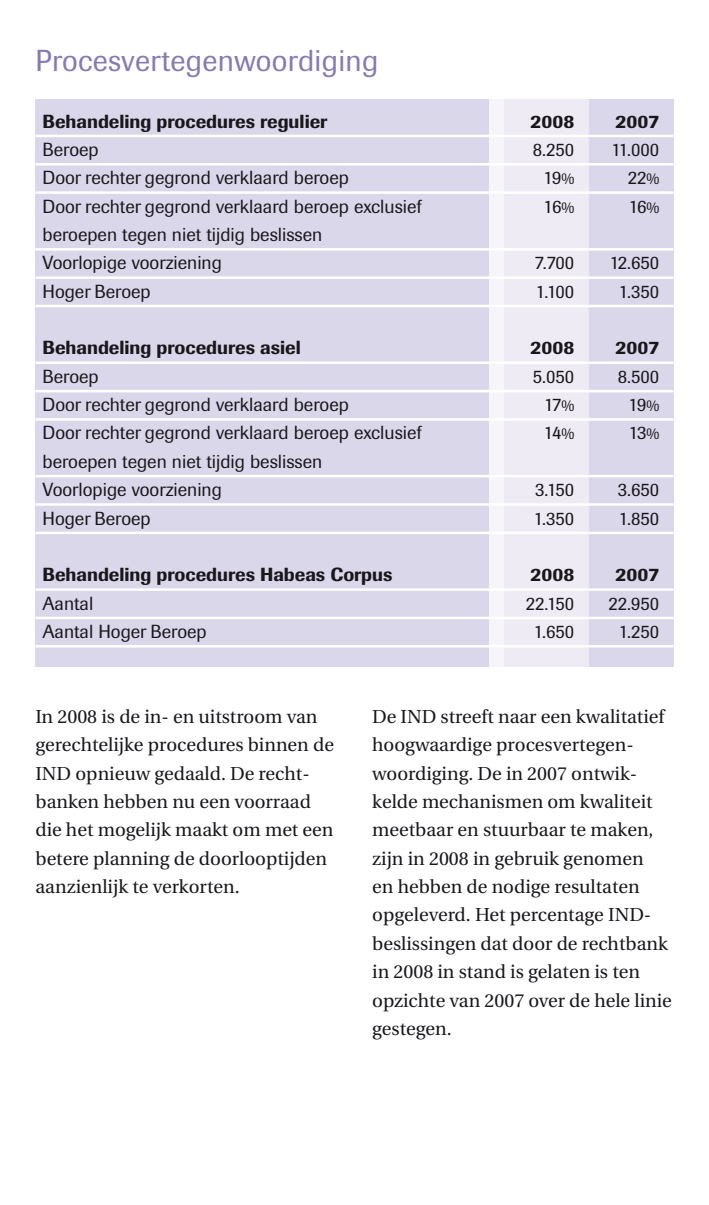
<style>
.page{position:relative;width:709px;height:1205px;background:#fff}
.page>*{position:absolute;margin:0;border:0;box-sizing:border-box;transform-origin:0 0}
.t1{font:30px "Imago BQ";letter-spacing:.01em;color:#8879b2}
.t2{font:18.75px/28.2px "Utopia";color:#1a171c}
.t3{font:18.75px/28.2px "Imago BQ";color:#1a171c}
.t4{font:500 18.75px "Imago BQ";color:#1a171c}
.s1{font-size:16.25px}
</style>
<div class="page">
<div style="left:35px;top:99px;width:638px;height:567px;background:#dbd7ea"></div>
<div style="left:503px;top:99px;width:85px;height:567px;background:#eeebf4"></div>
<div style="left:489px;top:99px;width:14px;height:567px;background:#f6f5fa"></div>
<hr style="left:35px;top:135px;width:638px;height:2px;background:#fff">
<hr style="left:35px;top:163px;width:638px;height:2px;background:#fff">
<hr style="left:35px;top:191px;width:638px;height:3px;background:#fff">
<hr style="left:35px;top:248px;width:638px;height:3px;background:#fff">
<hr style="left:35px;top:276px;width:638px;height:3px;background:#fff">
<hr style="left:35px;top:305px;width:638px;height:2px;background:#fff">
<hr style="left:35px;top:361px;width:638px;height:3px;background:#fff">
<hr style="left:35px;top:390px;width:638px;height:2px;background:#fff">
<hr style="left:35px;top:418px;width:638px;height:3px;background:#fff">
<hr style="left:35px;top:475px;width:638px;height:2px;background:#fff">
<hr style="left:35px;top:503px;width:638px;height:3px;background:#fff">
<hr style="left:35px;top:531px;width:638px;height:3px;background:#fff">
<hr style="left:35px;top:588px;width:638px;height:3px;background:#fff">
<hr style="left:35px;top:617px;width:638px;height:2px;background:#fff">
<hr style="left:35px;top:645px;width:638px;height:2px;background:#fff">
<h1 class="t1" style="left:35px;top:43px;width:344px">Procesvertegenwoordiging</h1>
<p class="t4" style="left:43px;top:110px;width:286px">Behandeling procedures regulier</p>
<p class="t4" style="left:530px;top:110px;width:45px">2008</p>
<p class="t4" style="left:615px;top:110px;width:45px">2007</p>
<p class="t3" style="left:43px;top:135px;width:58px">Beroep</p>
<p class="t3" style="left:533px;top:135px;width:43px">8.250</p>
<p class="t3" style="left:611px;top:135px;width:49px">11.000</p>
<p class="t3" style="left:43px;top:164px;width:308px">Door rechter gegrond verklaard beroep</p>
<p class="t3" style="left:543px;top:164px;width:32px">19<span class="s1">%</span></p>
<p class="t3" style="left:627px;top:164px;width:33px">22<span class="s1">%</span></p>
<p class="t3" style="left:43px;top:192px;width:381px">Door rechter gegrond verklaard beroep exclusief</p>
<p class="t3" style="left:543px;top:192px;width:32px">16<span class="s1">%</span></p>
<p class="t3" style="left:628px;top:192px;width:32px">16<span class="s1">%</span></p>
<p class="t3" style="left:43px;top:220px;width:281px">beroepen tegen niet tijdig beslissen<br>Voorlopige voorziening</p>
<p class="t3" style="left:535px;top:249px;width:41px">7.700</p>
<p class="t3" style="left:609px;top:249px;width:51px">12.650</p>
<p class="t3" style="left:43px;top:277px;width:110px">Hoger Beroep</p>
<p class="t3" style="left:536px;top:277px;width:40px">1.100</p>
<p class="t3" style="left:618px;top:277px;width:42px">1.350</p>
<p class="t4" style="left:43px;top:336px;width:260px">Behandeling procedures asiel</p>
<p class="t4" style="left:530px;top:336px;width:45px">2008</p>
<p class="t4" style="left:615px;top:336px;width:45px">2007</p>
<p class="t3" style="left:42px;top:362px;width:58px">Beroep</p>
<p class="t3" style="left:533px;top:362px;width:43px">5.050</p>
<p class="t3" style="left:618px;top:362px;width:43px">8.500</p>
<p class="t3" style="left:42px;top:391px;width:308px">Door rechter gegrond verklaard beroep</p>
<p class="t3" style="left:544px;top:391px;width:32px">17<span class="s1">%</span></p>
<p class="t3" style="left:628px;top:391px;width:32px">19<span class="s1">%</span></p>
<p class="t3" style="left:43px;top:419px;width:381px">Door rechter gegrond verklaard beroep exclusief</p>
<p class="t3" style="left:544px;top:419px;width:32px">14<span class="s1">%</span></p>
<p class="t3" style="left:628px;top:419px;width:32px">13<span class="s1">%</span></p>
<p class="t3" style="left:43px;top:447px;width:281px">beroepen tegen niet tijdig beslissen<br>Voorlopige voorziening</p>
<p class="t3" style="left:535px;top:476px;width:41px">3.150</p>
<p class="t3" style="left:618px;top:476px;width:43px">3.650</p>
<p class="t3" style="left:43px;top:504px;width:110px">Hoger Beroep</p>
<p class="t3" style="left:533px;top:504px;width:42px">1.350</p>
<p class="t3" style="left:618px;top:504px;width:42px">1.850</p>
<p class="t4" style="left:43px;top:563px;width:351px">Behandeling procedures Habeas Corpus</p>
<p class="t4" style="left:530px;top:563px;width:45px">2008</p>
<p class="t4" style="left:615px;top:563px;width:45px">2007</p>
<p class="t3" style="left:42px;top:589px;width:52px">Aantal</p>
<p class="t3" style="left:525px;top:589px;width:50px">22.150</p>
<p class="t3" style="left:608px;top:589px;width:52px">22.950</p>
<p class="t3" style="left:42px;top:617px;width:166px">Aantal Hoger Beroep</p>
<p class="t3" style="left:533px;top:617px;width:42px">1.650</p>
<p class="t3" style="left:618px;top:617px;width:42px">1.250</p>
<p class="t2" style="left:35px;top:702px;width:300px">In 2008 is de in- en uitstroom van gerechtelijke procedures binnen de<br>IND opnieuw gedaald. De recht&shy;banken hebben nu een voorraad die het mogelijk maakt om met een betere planning de doorlooptijden aanzienlijk te verkorten.</p>
<p class="t2" style="left:372px;top:702px;width:301px">De IND streeft naar een kwalitatief hoogwaardige procesvertegen&shy;woordiging. De in 2007 ontwik&shy;kelde mechanismen om kwaliteit meetbaar en stuurbaar te maken, zijn in 2008 in gebruik genomen<br>en hebben de nodige resultaten opgeleverd. Het percentage IND&shy;beslissingen dat door de rechtbank in 2008 in stand is gelaten is ten opzichte van 2007 over de hele linie gestegen.</p>
</div>
